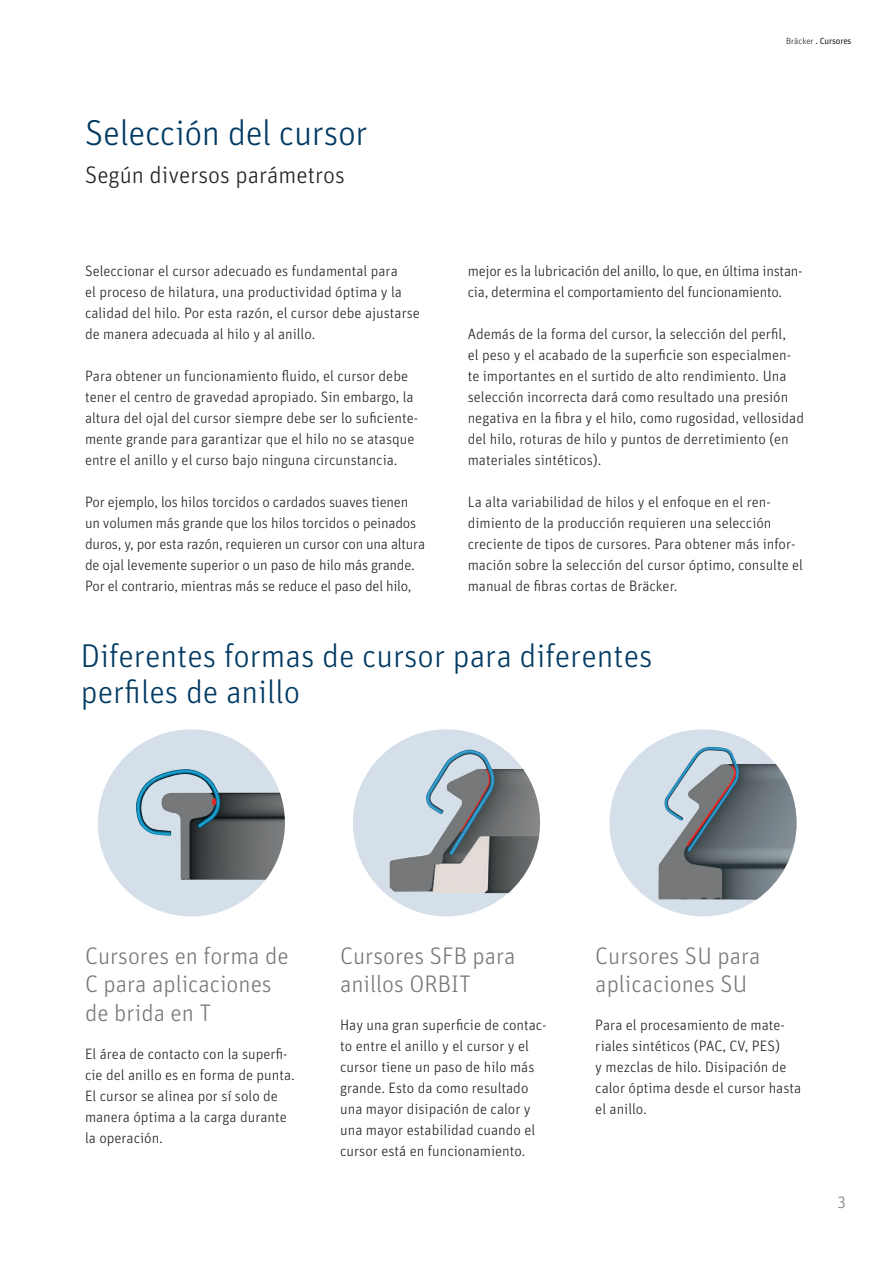
<style>
.page{position:relative;width:893px;height:1263px;background:#fff}
.page>*{position:absolute;margin:0;border:0;box-sizing:border-box;transform-origin:0 0}
.t1{font:300 36px "Unit Pro";letter-spacing:-.01em;color:#003a63}
.t2{font:300 33px/36px "Unit Pro";color:#003a63}
.t3{font:300 24px/28.5px "Unit Pro";color:#76787b}
.t4{font:300 24px "Unit Pro";color:#231f20}
.t5{font:300 16.5px "Unit Pro";color:#76787b}
.t6{font:300 15px/21px "Unit Pro";color:#231f20}
.t7{font:9px "Unit Pro";letter-spacing:-.02em;color:#231f20}
.s1{font-weight:300}
</style>
<div class="page">
<div style="left:98px;top:729px;width:187px;height:187px;background:#d4dfea;border-radius:50%"></div>
<img style="left:136px;top:769px;width:149px;height:111px">
<div style="left:609px;top:729px;width:188px;height:187px;background:#d4dfea;border-radius:50%"></div>
<img style="left:658px;top:747px;width:139px;height:152px">
<div style="left:353px;top:729px;width:187px;height:187px;background:#d4dfea;border-radius:50%"></div>
<img style="left:389px;top:749px;width:151px;height:144px">
<h1 class="t1" style="left:85px;top:108px;width:284px">Selección del cursor</h1>
<h3 class="t4" style="left:85px;top:158px;width:261px">Según diversos parámetros</h3>
<p class="t6" style="left:85px;top:259px;width:336px">Seleccionar el cursor adecuado es fundamental para<br>el proceso de hilatura, una productividad óptima y la calidad del hilo. Por esta razón, el cursor debe ajustarse de manera adecuada al hilo y al anillo.</p>
<p class="t6" style="left:85px;top:364px;width:335px">Para obtener un funcionamiento fluido, el cursor debe tener el centro de gravedad apropiado. Sin embargo, la altura del ojal del cursor siempre debe ser lo suficiente&shy;mente grande para garantizar que el hilo no se atasque entre el anillo y el curso bajo ninguna circunstancia.</p>
<p class="t6" style="left:85px;top:490px;width:342px">Por ejemplo, los hilos torcidos o cardados suaves tienen un volumen más grande que los hilos torcidos o peinados duros, y, por esta razón, requieren un cursor con una altura de ojal levemente superior o un paso de hilo más grande.<br>Por el contrario, mientras más se reduce el paso del hilo,</p>
<p class="t7" style="left:786px;top:34px;width:67px"><span class="s1">Bräcker</span> . Cursores</p>
<p class="t6" style="left:468px;top:259px;width:336px">mejor es la lubricación del anillo, lo que, en última instan&shy;cia, determina el comportamiento del funcionamiento.</p>
<p class="t6" style="left:468px;top:322px;width:338px">Además de la forma del cursor, la selección del perfil,<br>el peso y el acabado de la superficie son especialmen&shy;te importantes en el surtido de alto rendimiento. Una selección incorrecta dará como resultado una presión negativa en la fibra y el hilo, como rugosidad, vellosidad del hilo, roturas de hilo y puntos de derretimiento (en materiales sintéticos).</p>
<p class="t6" style="left:468px;top:490px;width:337px">La alta variabilidad de hilos y el enfoque en el ren&shy;dimiento de la producción requieren una selección creciente de tipos de cursores. Para obtener más infor&shy;mación sobre la selección del cursor óptimo, consulte el manual de fibras cortas de Bräcker.</p>
<h2 class="t2" style="left:81px;top:636px;width:573px">Diferentes formas de cursor para diferentes perfiles de anillo</h2>
<h3 class="t3" style="left:85px;top:940px;width:205px">Cursores en forma de<br>C para aplicaciones de brida en T</h3>
<p class="t6" style="left:85px;top:1042px;width:211px">El área de contacto con la superfi&shy;cie del anillo es en forma de punta.<br>El cursor se alinea por sí solo de manera óptima a la carga durante la operación.</p>
<h3 class="t3" style="left:340px;top:940px;width:177px">Cursores SFB para anillos ORBIT</h3>
<p class="t6" style="left:340px;top:1014px;width:208px">Hay una gran superficie de contac&shy;to entre el anillo y el cursor y el cursor tiene un paso de hilo más grande. Esto da como resultado una mayor disipación de calor y una mayor estabilidad cuando el cursor está en funcionamiento.</p>
<h3 class="t3" style="left:595px;top:940px;width:167px">Cursores SU para aplicaciones SU</h3>
<p class="t6" style="left:595px;top:1014px;width:207px">Para el procesamiento de mate&shy;riales sintéticos (PAC, CV, PES)<br>y mezclas de hilo. Disipación de calor óptima desde el cursor hasta el anillo.</p>
<p class="t5" style="left:838px;top:1191px;width:11px">3</p>
</div>
